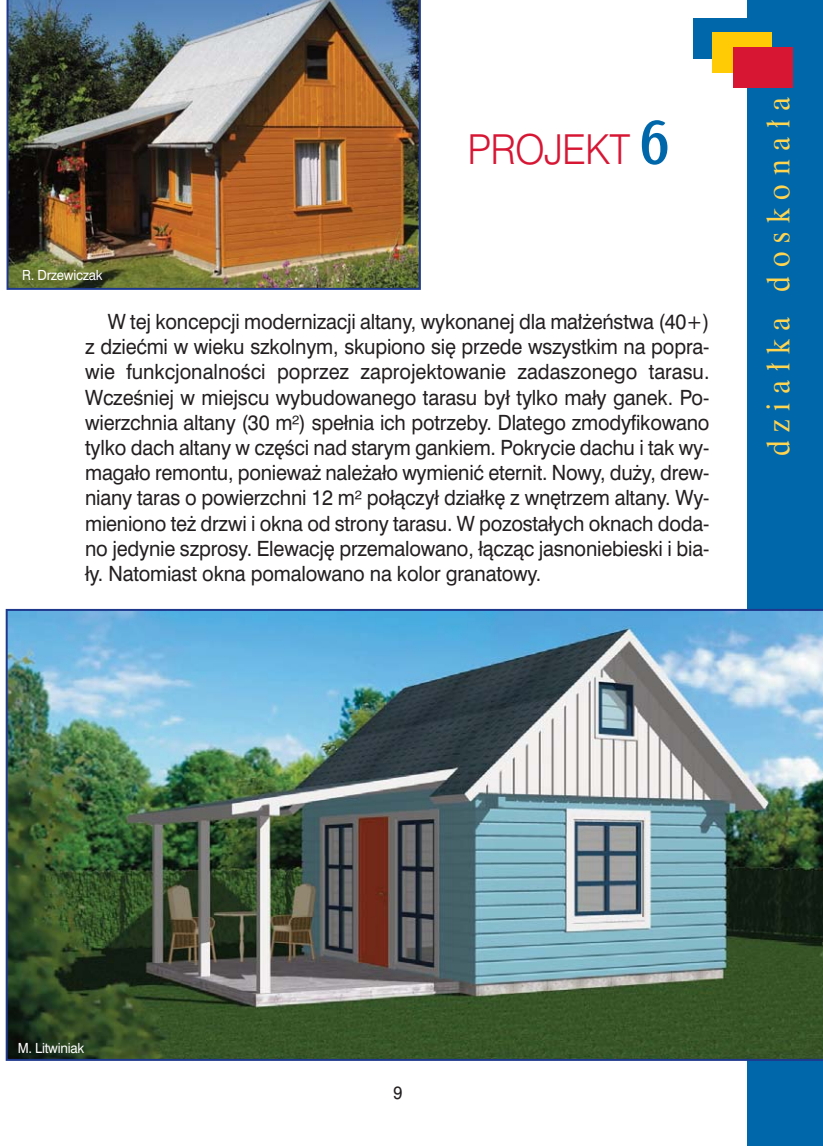
<style>
.page{position:relative;width:823px;height:1146px;background:#fff}
.page>*{position:absolute;margin:0;border:0;box-sizing:border-box;transform-origin:0 0}
.t1{font:300 41.4px "Swiss 721 PL";letter-spacing:-.02em;color:#d71634;scale:.95 1}
.t2{font:32px "Dutch 801 PL";letter-spacing:.3em;color:#ffd44f;scale:.9 1}
.t3{font:21px/25.2px "Swiss 721 PL";letter-spacing:-.01em;color:#231f20;text-align:justify;scale:.95 1}
.t4{font:18px "Swiss 721 PL";color:#231f20;scale:.9 1}
.t5{font:14px "Swiss 721 PL";letter-spacing:-.02em;color:#fff;scale:.95 1}
.s1{font-family:"Seagull PL";font-weight:500;font-size:60px;color:#0067ab}
</style>
<div class="page">
<div style="left:747px;top:0;width:75px;height:1145px;background:#0067ab"></div>
<div style="left:693px;top:18px;width:59px;height:41px;background:#0067ab"></div>
<div style="left:712px;top:32px;width:59px;height:41px;background:#ffcb04"></div>
<div style="left:732px;top:47px;width:60px;height:41px;background:#d71634"></div>
<img style="left:6px;top:609px;width:816px;height:451px">
<img style="left:7px;top:0;width:413px;height:290px">
<p class="t5" style="left:22px;top:270px;width:86px">R. Drzewiczak</p>
<h1 class="t1" style="left:467px;top:130px;width:214px">PRO JEKT <span class="s1">6</span></h1>
<p class="t3" style="left:85px;top:311px;width:658px;text-indent:23px">W tej kon cep cji mo der ni za cji al ta ny, wy ko na nej dla ma∏˝eƒstwa (40+) z dzieçmi w wie ku szkol nym, sku pio no si´ przede wszyst kim na po pra - wie funk cjo nal noÊci po przez za pro jek to wa nie za da szo ne go ta ra su.<br>WczeÊniej w miej scu wy bu do wa ne go ta ra su był tyl ko ma ły ga nek. Po - wierzch nia al ta ny (30 m²) speł nia ich po trze by. Dla te go zmo dy fi ko wa no tyl ko dach al ta ny w cz´Êci nad sta rym gan kiem. Po kry cie da chu i tak wy - ma ga ło remontu, po nie wa˝ na le˝ało wy mie niç eter nit. No wy, du˝y, drew - nia ny ta ras o po wierzch ni 12 m² połàczył działk´ z wn´ trzem al ta ny. Wy&shy;mie nio no te˝ drzwi i okna od stro ny ta ra su. W po zo sta łych oknach do da - no je dy nie szpro sy. Ele wacj´ prze ma lo wa no, łàczàc ja sno nie bie ski i bia - ły. Na to miast okna po ma lo wa no na ko lor gra na to wy.</p>
<h2 class="t2" style="left:766px;top:456px;width:400px;rotate:-90deg">dzia∏ka doskona∏a</h2>
<p class="t5" style="left:18px;top:1042px;width:71px">M. Litwiniak</p>
<p class="t4" style="left:393px;top:1085px;width:11px">9</p>
</div>
